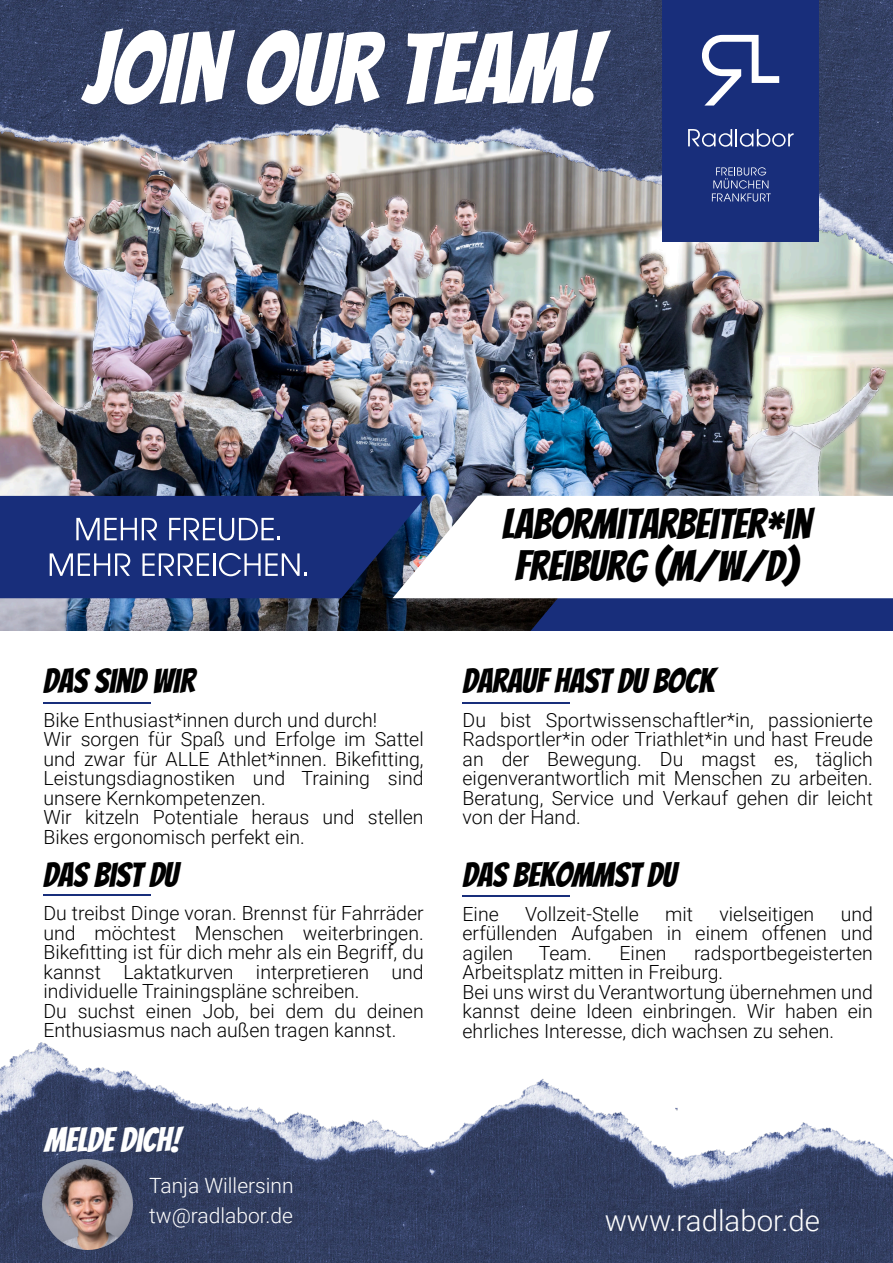
<style>
.page{position:relative;width:893px;height:1263px;background:#fff}
.page>*{position:absolute;margin:0;border:0;box-sizing:border-box;transform-origin:0 0}
.t1{font:99px "Bangers";color:#fff}
.t2{font:42px/42px "Bangers";color:#000;text-align:center}
.t3{font:33.9px "Bangers";color:#000}
.t4{font:33.9px "Bangers";color:#fff}
.t5{font:300 29.4px "Roboto";color:#fff}
.t6{font:300 21px/30px "Roboto";color:#fff}
.t7{font:300 19.5px/19.5px "Roboto";color:#000}
</style>
<div class="page">
<img style="left:1px;top:266px;width:884px;height:365px">
<svg style="left:500px;top:598px;width:393px;height:33px;background:#192c6f"></svg>
<hr style="left:43px;top:702px;width:108px;height:1px;background:#182e7b">
<hr style="left:463px;top:702px;width:107px;height:1px;background:#182e7b">
<hr style="left:463px;top:895px;width:107px;height:2px;background:#182e7b">
<hr style="left:43px;top:894px;width:108px;height:2px;background:#182e7b">
<svg style="left:427px;top:496px;width:458px;height:102px"></svg>
<img style="left:0;top:0;width:893px;height:266px">
<img style="left:0;top:1042px;width:893px;height:221px">
<svg style="left:0;top:496px;width:427px;height:102px;background:#2b3f82"></svg>
<div style="left:663px;top:0;width:156px;height:241px;background:#182e7b"></div>
<svg style="left:712px;top:167px;width:59px;height:35px"></svg>
<svg style="left:688px;top:129px;width:106px;height:18px"></svg>
<svg style="left:702px;top:35px;width:77px;height:71px"></svg>
<img style="left:43px;top:1160px;width:90px;height:90px">
<h1 class="t1" style="left:84px;top:17px;width:516px">JOIN OUR TEAM!</h1>
<h3 class="t3" style="left:43px;top:663px;width:153px">DAS SIND WIR</h3>
<p class="t7" style="left:43px;top:712px;width:382px">Bike Enthusiast*innen durch und durch!<br>Wir sorgen für Spaß und Erfolge im Sattel und zwar für ALLE Athlet*innen. Bikefitting, Leistungsdiagnostiken und Training sind unsere Kernkompetenzen.<br>Wir kitzeln Potentiale heraus und stellen Bikes ergonomisch perfekt ein.</p>
<h3 class="t3" style="left:43px;top:857px;width:136px">DAS BIST DU</h3>
<p class="t7" style="left:43px;top:905px;width:382px">Du treibst Dinge voran. Brennst für Fahrräder und möchtest Menschen weiterbringen.<br>Bikefitting ist für dich mehr als ein Begriff, du kannst Laktatkurven interpretieren und individuelle Trainingspläne schreiben.<br>Du suchst einen Job, bei dem du deinen Enthusiasmus nach außen tragen kannst.</p>
<h3 class="t4" style="left:44px;top:1122px;width:137px">MELDE DICH!</h3>
<p class="t6" style="left:149px;top:1173px;width:146px">Tanja Willersinn tw@radlabor.de</p>
<h2 class="t2" style="left:502px;top:503px;width:310px">LABORMITARBEITER*IN<br>FREIBURG (M/W/D)</h2>
<h3 class="t3" style="left:462px;top:663px;width:253px">DARAUF HAST DU BOCK</h3>
<p class="t7" style="left:463px;top:712px;width:412px;text-align:justify">Du bist Sportwissenschaftler*in, passionierte Radsportler*in oder Triathlet*in und hast Freude an der Bewegung. Du magst es, täglich eigenverantwortlich mit Menschen zu arbeiten.<br>Beratung, Service und Verkauf gehen dir leicht von der Hand.</p>
<h3 class="t3" style="left:462px;top:857px;width:215px">DAS BEKOMMST DU</h3>
<p class="t7" style="left:463px;top:906px;width:38px">Eine</p>
<p class="t7" style="left:525px;top:906px;width:115px">Vollzeit-Stelle</p>
<p class="t7" style="left:665px;top:906px;width:29px">mit</p>
<p class="t7" style="left:719px;top:906px;width:96px">vielseitigen</p>
<p class="t7" style="left:463px;top:906px;width:412px;text-align:justify;text-indent:378px">und erfüllenden Aufgaben in einem offenen und agilen</p>
<p class="t7" style="left:463px;top:945px;width:412px;text-indent:232px">radsportbegeisterten Arbeitsplatz mitten in Freiburg.<br>Bei uns wirst du Verantwortung übernehmen und kannst deine Ideen einbringen. Wir haben ein ehrliches Interesse, dich wachsen zu sehen.</p>
<p class="t7" style="left:539px;top:945px;width:55px">Team.</p>
<p class="t7" style="left:619px;top:945px;width:48px">Einen</p>
<h3 class="t5" style="left:605px;top:1209px;width:217px">www.radlabor.de</h3>
</div>
